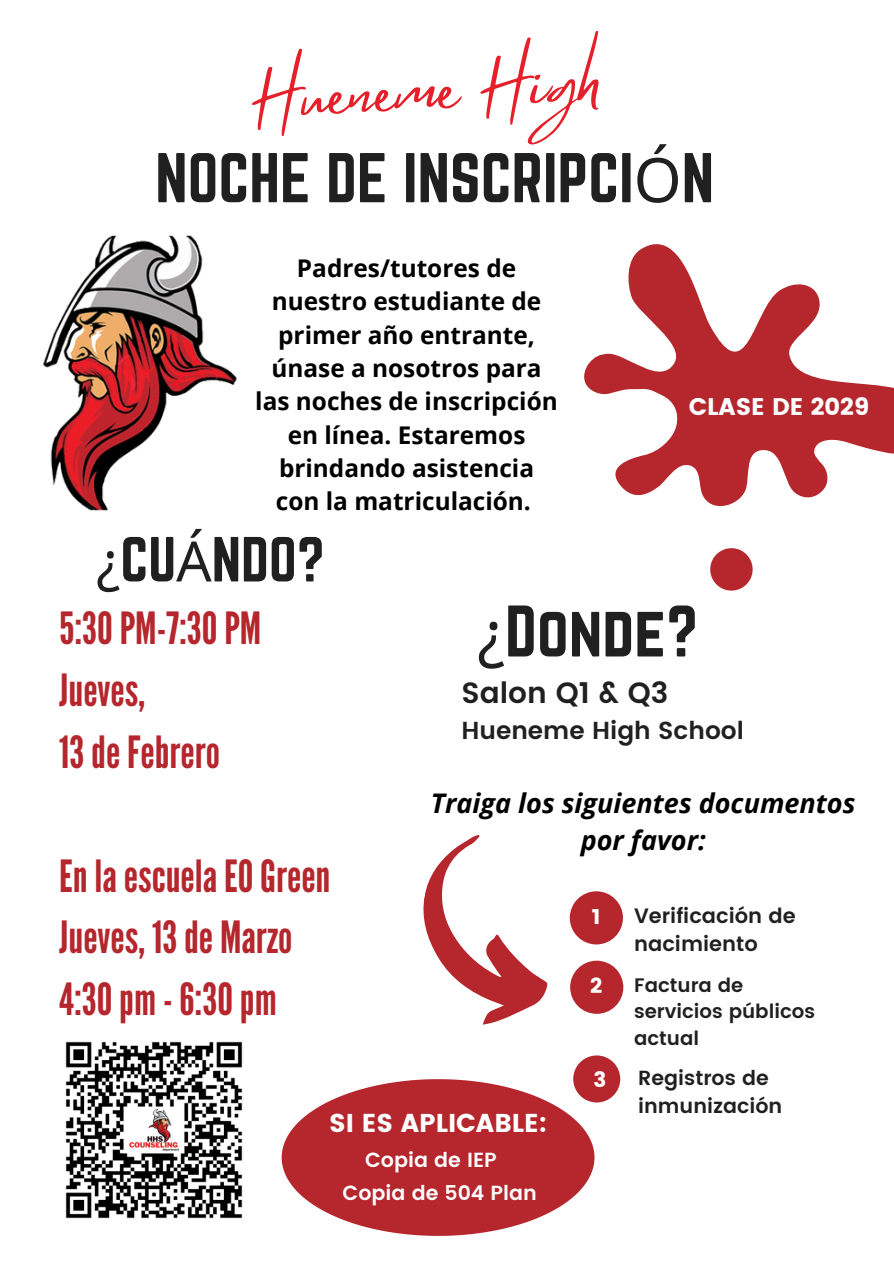
<style>
.page{position:relative;width:894px;height:1264px;background:#fff}
.page>*{position:absolute;margin:0;border:0;box-sizing:border-box;transform-origin:0 0}
.t1{font:66px "Mistrully";color:#e5202a}
.t2{font:63.75px "Norwester";color:#202020}
.t3{font:61.5px "Norwester";color:#202020}
.t4{font:55.65px "Norwester";color:#202020}
.t5{font:44.25px/61.8px "League Gothic";color:#b5262d}
.t6{font:600 29.25px "Poppins";color:#202020}
.t7{font:italic 700 27px/37.2px "Open Sans";color:#000;text-align:center}
.t8{font:25.8px "Poppins";color:#fff}
.t9{font:600 24.6px "Poppins";color:#202020}
.t10{font:700 24.3px/33.3px "Open Sans";color:#000;text-align:center}
.t11{font:24px "Poppins";color:#fff}
.t12{font:21.3px "Poppins";color:#fff}
.t13{font:21px "Poppins";color:#fff}
.t14{font:600 20.85px/28.7px "Poppins";color:#202020}
.t15{font:600 20.4px "Poppins";color:#fdfdfd}
.t16{font:600 20.4px/28.2px "Poppins";color:#202020}
.t17{font:600 19.5px/26.8px "Poppins";color:#202020}
.s1{font-family:"Noto Sans"}
</style>
<div class="page">
<div style="left:570px;top:960px;width:53px;height:53px;background:#b5262d;border-radius:50%"></div>
<div style="left:573px;top:1055px;width:47px;height:47px;background:#b5262d;border-radius:50%"></div>
<div style="left:569px;top:891px;width:53px;height:53px;background:#b5262d;border-radius:50%"></div>
<svg style="left:584px;top:244px;width:309px;height:263px"></svg>
<svg style="left:710px;top:548px;width:43px;height:43px"></svg>
<img style="left:42px;top:235px;width:195px;height:276px">
<img style="left:65px;top:1041px;width:178px;height:178px">
<svg style="left:423px;top:834px;width:150px;height:191px"></svg>
<svg style="left:281px;top:1079px;width:313px;height:156px;fill:#b5262d"></svg>
<h1 class="t1" style="left:247px;top:45px;width:352px;rotate:-3deg">Hueneme High</h1>
<h2 class="t3" style="left:155px;top:141px;width:560px">NOCHE DE INSCRIPCI<span class="s1">Ó</span>N</h2>
<h6 class="t10" style="left:255px;top:251px;width:304px">Padres/tutores de nuestro estudiante de primer año entrante, únase a nosotros para las noches de inscripción en línea. Estaremos brindando asistencia con la matriculación.</h6>
<p class="t4" style="left:96px;top:526px;width:230px"><span class="s1">¿</span>CU<span class="s1">Á</span>NDO?</p>
<p class="t11" style="left:688px;top:392px;width:182px">CLASE DE 2029</p>
<h3 class="t5" style="left:59px;top:598px;width:204px">5:30PM-7:30PM<br>Jueves,<br>13deFebrero</h3>
<h6 class="t2" style="left:477px;top:592px;width:222px"><span class="s1">¿</span>Donde?</h6>
<p class="t6" style="left:461px;top:675px;width:208px">Salon Q1 &amp; Q3</p>
<p class="t9" style="left:461px;top:716px;width:284px">Hueneme High School</p>
<p class="t7" style="left:431px;top:783px;width:426px">Traiga los siguientes documentos por favor:</p>
<h2 class="t5" style="left:59px;top:845px;width:273px">EnlaescuelaEOGreen<br>Jueves, 13de Marzo<br>4:30pm -6:30pm</h2>
<p class="t14" style="left:634px;top:901px;width:163px">Verificación de nacimiento</p>
<p class="t13" style="left:591px;top:904px;width:10px">1</p>
<h4 class="t17" style="left:634px;top:971px;width:182px">Factura de servicios públicos actual</h4>
<h4 class="t16" style="left:638px;top:1064px;width:145px">Registros de inmunización</h4>
<h6 class="t12" style="left:590px;top:973px;width:14px">2</h6>
<p class="t12" style="left:593px;top:1067px;width:14px">3</p>
<p class="t8" style="left:329px;top:1108px;width:219px">SI ES APLICABLE:</p>
<p class="t15" style="left:365px;top:1148px;width:133px">Copia de IEP</p>
<p class="t15" style="left:342px;top:1181px;width:196px">Copia de 504 Plan</p>
</div>
